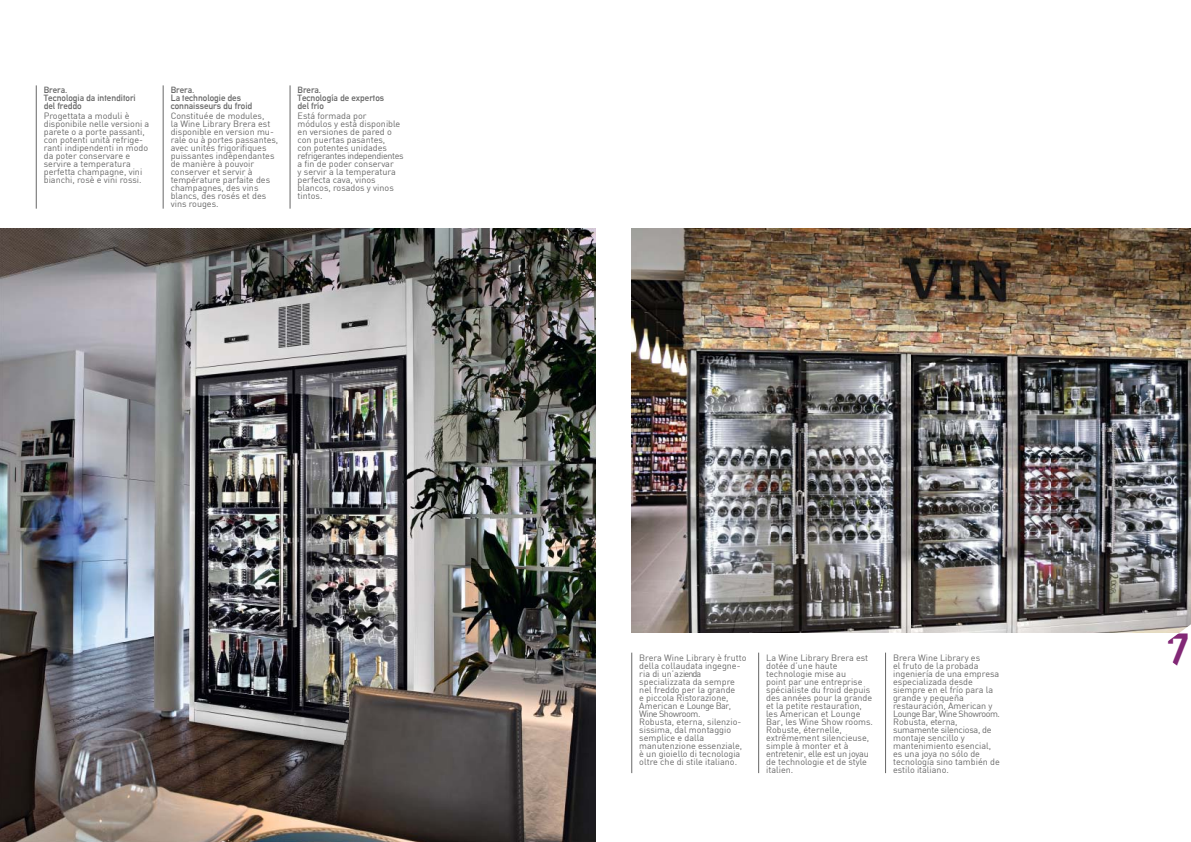
<style>
.page{position:relative;width:1191px;height:842px;background:#fff}
.page>*{position:absolute;margin:0;border:0;box-sizing:border-box;transform-origin:0 0}
.t1{font:700 48px "DIN Alternate";color:#822876}
.t2{font:9px/8px "DIN";color:#676767}
.t3{font:9px/8px "Alte DIN1451 Mittelschrift";color:#676767}
</style>
<div class="page">
<img style="left:631px;top:228px;width:560px;height:405px">
<img style="left:0;top:228px;width:595px;height:614px">
<hr style="left:36px;top:85px;width:1px;height:124px;background:#676767">
<hr style="left:163px;top:85px;width:1px;height:124px;background:#676767">
<hr style="left:290px;top:85px;width:1px;height:124px;background:#676767">
<hr style="left:631px;top:653px;width:1px;height:120px;background:#676767">
<hr style="left:758px;top:653px;width:1px;height:120px;background:#676767">
<hr style="left:885px;top:653px;width:1px;height:120px;background:#676767">
<svg style="left:1155px;top:624px;width:36px;height:9px"></svg>
<p class="t3" style="left:44px;top:86px;width:93px">Brera.<br>Tecnologia da intenditori del freddo</p>
<p class="t2" style="left:44px;top:113px;width:107px">Progettata a moduli è disponibile nelle versioni a parete o a porte passanti, con potenti unità refrige&shy;ranti indipendenti in modo da poter conservare e servire a temperatura perfetta champagne, vini bianchi, rosè e vini rossi.</p>
<p class="t3" style="left:171px;top:86px;width:83px">Brera.<br>La technologie des connaisseurs du froid</p>
<p class="t2" style="left:171px;top:113px;width:109px">Constituée de modules,<br>la Wine Library Brera est disponible en version mu&shy;rale ou à portes passantes, avec unités frigorifiques puissantes indépendantes de manière à pouvoir conserver et servir à température parfaite des champagnes, des vins blancs, des rosés et des vins rouges.</p>
<p class="t3" style="left:297px;top:86px;width:88px">Brera.<br>Tecnología de expertos del frío</p>
<p class="t2" style="left:297px;top:113px;width:108px">Está formada por<br>módulos y está disponible en versiones de pared o con puertas pasantes,<br>con potentes unidades refrigerantes independientes a fin de poder conservar<br>y servir a la temperatura perfecta cava, vinos blancos, rosados y vinos tintos.</p>
<p class="t2" style="left:639px;top:655px;width:109px">Brera Wine Library è frutto della collaudata ingegne&shy;ria di un’azienda specializzata da sempre nel freddo per la grande<br>e piccola Ristorazione,<br>American e Lounge Bar,<br>Wine Showroom.<br>Robusta, eterna, silenzio&shy;sissima, dal montaggio semplice e dalla manutenzione essenziale, è un gioiello di tecnologia oltre che di stile italiano.</p>
<p class="t2" style="left:766px;top:655px;width:108px">La Wine Library Brera est dotée d’une haute technologie mise au<br>point par une entreprise spécialiste du froid depuis des années pour la grande et la petite restauration, les American et Lounge<br>Bar, les Wine Show rooms.<br>Robuste, éternelle, extrêmement silencieuse, simple à monter et à entretenir, elle est un joyau de technologie et de style italien.</p>
<p class="t2" style="left:893px;top:655px;width:108px">Brera Wine Library es<br>el fruto de la probada ingeniería de una empresa especializada desde siempre en el frío para la grande y pequeña restauración, American y<br>Lounge Bar, Wine Showroom.<br>Robusta, eterna, sumamente silenciosa, de montaje sencillo y mantenimiento esencial, es una joya no sólo de tecnología sino también de estilo italiano.</p>
<h1 class="t1" style="left:1165px;top:623px;width:25px">7</h1>
</div>
